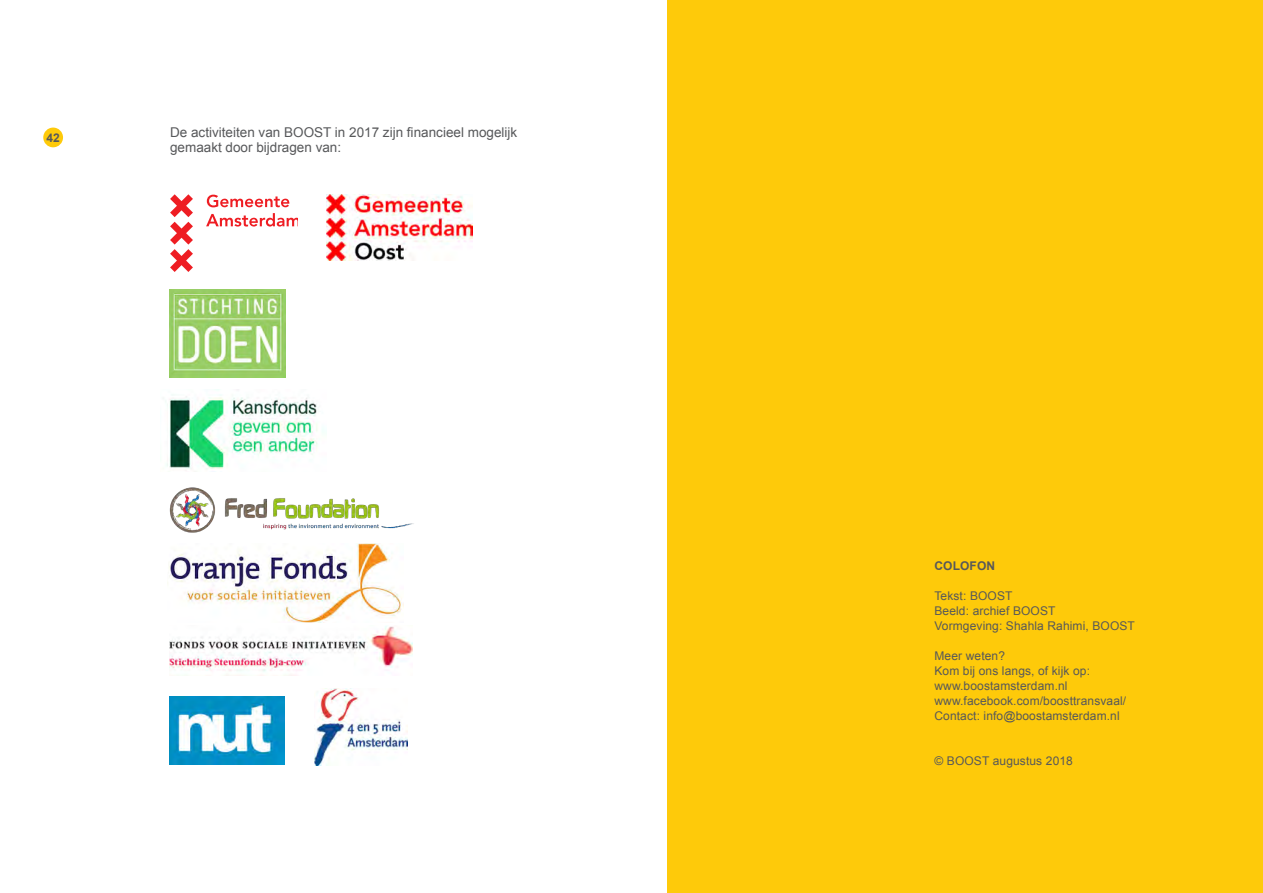
<style>
.page{position:relative;width:1263px;height:893px;background:#fff}
.page>*{position:absolute;margin:0;border:0;box-sizing:border-box;transform-origin:0 0}
.t1{font:13.5px "Arial";color:#57585a}
.t2{font:12px "Arial";letter-spacing:.01em;color:#57585a}
.t3{font:700 12px "Arial";letter-spacing:.01em;color:#57585a}
</style>
<div class="page">
<div style="left:668px;top:0;width:595px;height:893px;background:#feca0a"></div>
<div style="left:43px;top:128px;width:20px;height:19px;background:#feca0a;border-radius:50%"></div>
<img style="left:169px;top:544px;width:235px;height:78px">
<img style="left:170px;top:626px;width:243px;height:46px">
<img style="left:314px;top:689px;width:94px;height:77px">
<img style="left:169px;top:696px;width:115px;height:69px">
<img style="left:169px;top:487px;width:245px;height:46px">
<img style="left:165px;top:394px;width:160px;height:75px">
<img style="left:169px;top:290px;width:116px;height:88px">
<svg style="left:207px;top:195px;width:82px;height:12px"></svg>
<svg style="left:206px;top:213px;width:91px;height:14px"></svg>
<svg style="left:170px;top:194px;width:23px;height:78px"></svg>
<img style="left:326px;top:194px;width:147px;height:66px">
<p class="t3" style="left:46px;top:129px;width:15px">42</p>
<p class="t1" style="left:170px;top:124px;width:349px">De activiteiten van BOOST in 2017 zijn financieel mogelijk</p>
<p class="t1" style="left:170px;top:139px;width:173px">gemaakt door bijdragen van:</p>
<p class="t3" style="left:934px;top:558px;width:62px">COLOFON</p>
<p class="t2" style="left:934px;top:588px;width:80px">Tekst: BOOST</p>
<p class="t2" style="left:934px;top:603px;width:122px">Beeld: archief BOOST</p>
<p class="t2" style="left:934px;top:618px;width:202px">Vormgeving: Shahla Rahimi, BOOST</p>
<p class="t2" style="left:934px;top:648px;width:72px">Meer weten?</p>
<p class="t2" style="left:934px;top:663px;width:157px">Kom bij ons langs, of kijk op:</p>
<p class="t2" style="left:934px;top:678px;width:135px">www.boostamsterdam.nl</p>
<p class="t2" style="left:934px;top:693px;width:193px">www.facebook.com/boosttransvaal/</p>
<p class="t2" style="left:934px;top:708px;width:187px">Contact: info@boostamsterdam.nl</p>
<p class="t2" style="left:934px;top:753px;width:140px">© BOOST augustus 2018</p>
</div>
